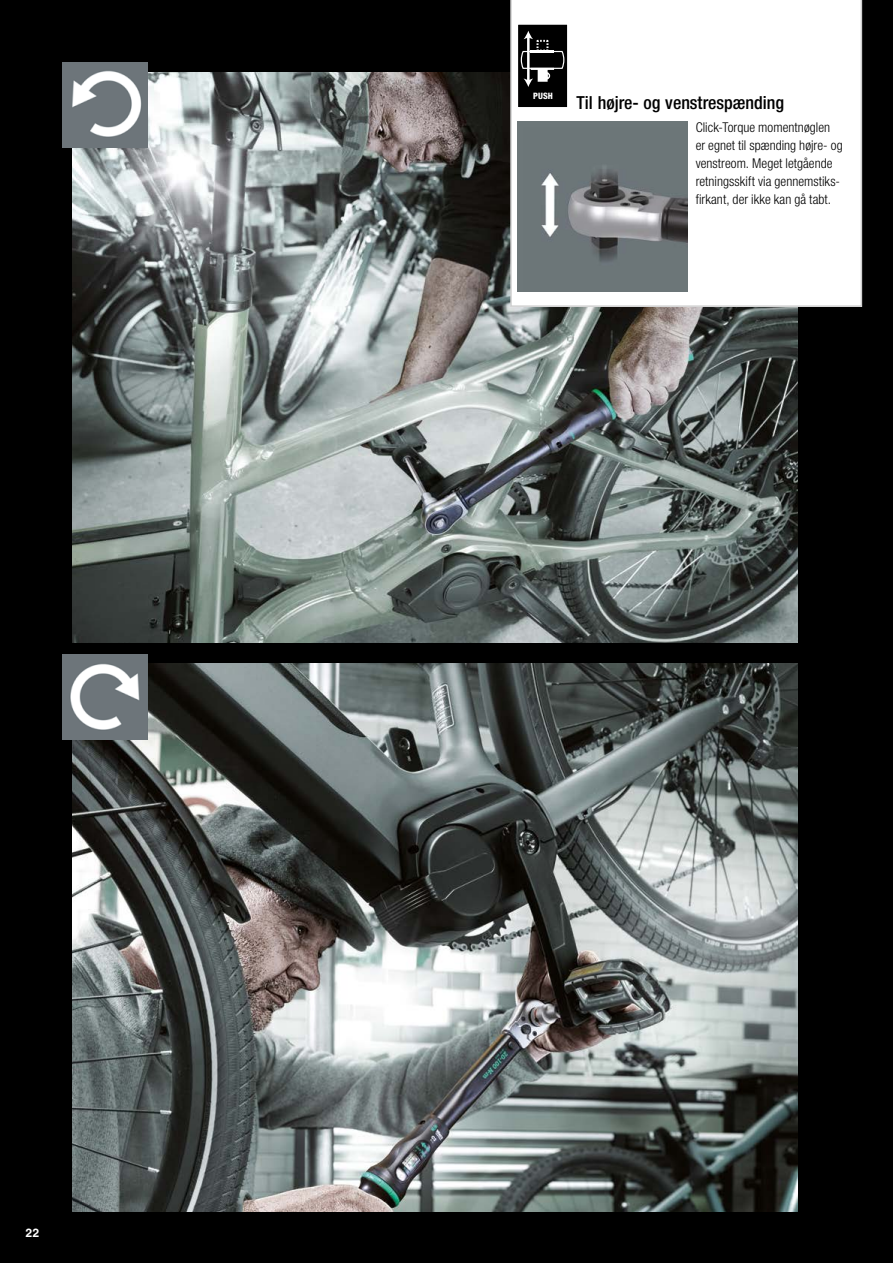
<style>
.page{position:relative;width:893px;height:1263px;background:#000}
.page>*{position:absolute;margin:0;border:0;box-sizing:border-box;transform-origin:0 0}
.t1{font:500 condensed 18px "Helvetica Neue LTW1 G";color:#000}
.t2{font:300 condensed 13.5px/18px "Helvetica Neue LTW1 G";letter-spacing:.005em;color:#000}
.t3{font:700 12px "Helvetica World";color:#fff}
.t4{font:800 condensed 8.85px "Helvetica Neue LT Std";color:#fff}
</style>
<div class="page">
<img style="left:72px;top:72px;width:725px;height:571px">
<img style="left:72px;top:664px;width:725px;height:548px">
<div style="left:510px;top:0;width:352px;height:307px;background:#fff"></div>
<div style="left:518px;top:24px;width:50px;height:84px;background:#000"></div>
<div style="left:517px;top:24px;width:51px;height:84px;border:1px solid #fff"></div>
<svg style="left:520px;top:31px;width:45px;height:56px"></svg>
<img style="left:517px;top:122px;width:170px;height:170px">
<img style="left:63px;top:62px;width:85px;height:85px">
<img style="left:63px;top:655px;width:85px;height:85px">
<p class="t3" style="left:26px;top:1225px;width:15px">22</p>
<p class="t4" style="left:533px;top:91px;width:21px">PUSH</p>
<h1 class="t1" style="left:577px;top:92px;width:209px">Til højre- og venstrespænding</h1>
<p class="t2" style="left:696px;top:119px;width:148px">Click-Torque momentnøglen er egnet til spænding højre- og venstreom. Meget letgående retningsskift via gennemstiks&shy;firkant, der ikke kan gå tabt.</p>
</div>
